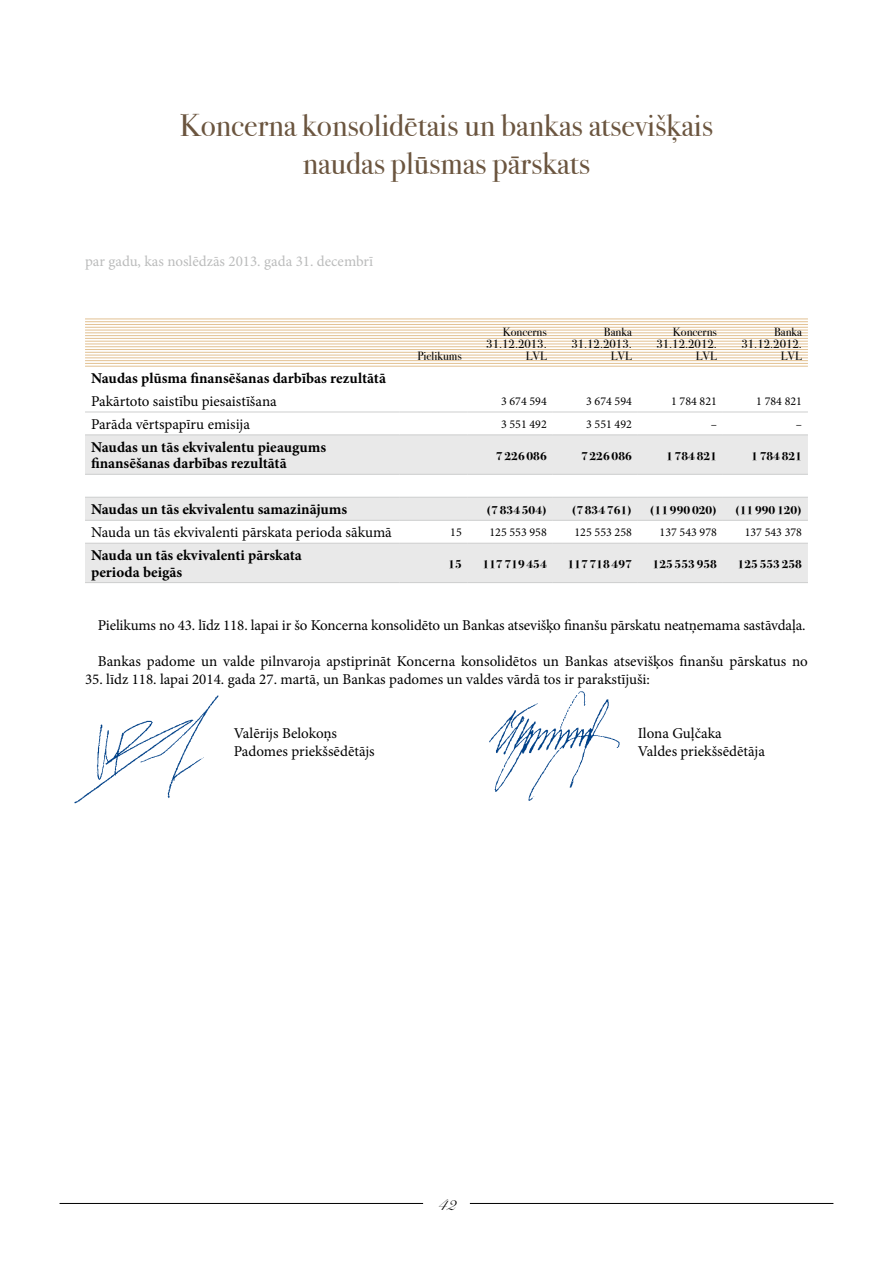
<style>
.page{position:relative;width:893px;height:1263px;background:#fff}
.page>*{position:absolute;margin:0;border:0;box-sizing:border-box;transform-origin:0 0}
.t1{font:31.5px/37.8px "Bodoni Svty Two ITCTT Book";color:#6b553f;text-align:center}
.t2{font:18px "Snell Roundhand LT Std Scr";color:#000}
.t3{font:15px "Minion Pro";letter-spacing:-.005em;color:#000}
.t4{font:700 15px/16.5px "Minion Pro";color:#000}
.t5{font:15px "Minion Pro";color:#bbbcbc}
.t6{font:12px "Bodoni Svty Two ITCTT Bold";color:#000}
.t7{font:12px/12px "Bodoni Svty Two ITCTT Book";color:#000;text-align:right}
.t8{font:12px "Minion Pro";color:#000}
</style>
<div class="page">
<hr style="left:85px;top:318px;width:723px;height:1px;background:#e3c396">
<hr style="left:85px;top:321px;width:723px;height:1px;background:#e3c396">
<hr style="left:85px;top:366px;width:723px;height:1px;background:#e3c396">
<hr style="left:85px;top:363px;width:723px;height:1px;background:#e3c396">
<hr style="left:85px;top:360px;width:723px;height:1px;background:#e3c396">
<hr style="left:85px;top:357px;width:723px;height:1px;background:#e3c396">
<hr style="left:85px;top:355px;width:723px;height:1px;background:#e3c396">
<hr style="left:85px;top:352px;width:723px;height:1px;background:#e3c396">
<hr style="left:85px;top:349px;width:723px;height:1px;background:#e3c396">
<hr style="left:85px;top:346px;width:723px;height:1px;background:#e3c396">
<hr style="left:85px;top:343px;width:723px;height:1px;background:#e3c396">
<hr style="left:85px;top:341px;width:723px;height:1px;background:#e3c396">
<hr style="left:85px;top:338px;width:723px;height:1px;background:#e3c396">
<hr style="left:85px;top:335px;width:723px;height:1px;background:#e3c396">
<hr style="left:85px;top:332px;width:723px;height:1px;background:#e3c396">
<hr style="left:85px;top:329px;width:723px;height:2px;background:#e3c396">
<hr style="left:85px;top:327px;width:723px;height:1px;background:#e3c396">
<hr style="left:85px;top:324px;width:723px;height:1px;background:#e3c396">
<hr style="left:60px;top:1203px;width:363px;height:1px;background:#000">
<hr style="left:470px;top:1203px;width:363px;height:1px;background:#000">
<svg style="left:85px;top:435px;width:723px;height:147px;fill:#e9e9e9"></svg>
<hr style="left:85px;top:412px;width:315px;height:1px;background:#cdcece">
<hr style="left:400px;top:412px;width:68px;height:1px;background:#cdcece">
<hr style="left:468px;top:412px;width:85px;height:1px;background:#cdcece">
<hr style="left:553px;top:412px;width:85px;height:1px;background:#cdcece">
<hr style="left:638px;top:412px;width:85px;height:1px;background:#cdcece">
<hr style="left:723px;top:412px;width:85px;height:1px;background:#cdcece">
<hr style="left:85px;top:434px;width:315px;height:1px;background:#cdcece">
<hr style="left:400px;top:434px;width:68px;height:1px;background:#cdcece">
<hr style="left:468px;top:434px;width:85px;height:1px;background:#cdcece">
<hr style="left:553px;top:434px;width:85px;height:1px;background:#cdcece">
<hr style="left:638px;top:434px;width:85px;height:1px;background:#cdcece">
<hr style="left:723px;top:434px;width:85px;height:1px;background:#cdcece">
<hr style="left:85px;top:474px;width:315px;height:1px;background:#cdcece">
<hr style="left:400px;top:474px;width:68px;height:1px;background:#cdcece">
<hr style="left:468px;top:474px;width:85px;height:1px;background:#cdcece">
<hr style="left:553px;top:474px;width:85px;height:1px;background:#cdcece">
<hr style="left:638px;top:474px;width:85px;height:1px;background:#cdcece">
<hr style="left:723px;top:474px;width:85px;height:1px;background:#cdcece">
<hr style="left:85px;top:497px;width:315px;height:1px;background:#cdcece">
<hr style="left:400px;top:497px;width:68px;height:1px;background:#cdcece">
<hr style="left:468px;top:497px;width:85px;height:1px;background:#cdcece">
<hr style="left:553px;top:497px;width:85px;height:1px;background:#cdcece">
<hr style="left:638px;top:497px;width:85px;height:1px;background:#cdcece">
<hr style="left:723px;top:497px;width:85px;height:1px;background:#cdcece">
<hr style="left:85px;top:520px;width:315px;height:1px;background:#cdcece">
<hr style="left:400px;top:520px;width:68px;height:1px;background:#cdcece">
<hr style="left:468px;top:520px;width:85px;height:1px;background:#cdcece">
<hr style="left:553px;top:520px;width:85px;height:1px;background:#cdcece">
<hr style="left:638px;top:520px;width:85px;height:1px;background:#cdcece">
<hr style="left:723px;top:520px;width:85px;height:1px;background:#cdcece">
<hr style="left:85px;top:543px;width:315px;height:1px;background:#cdcece">
<hr style="left:400px;top:543px;width:68px;height:1px;background:#cdcece">
<hr style="left:468px;top:543px;width:85px;height:1px;background:#cdcece">
<hr style="left:553px;top:543px;width:85px;height:1px;background:#cdcece">
<hr style="left:638px;top:543px;width:85px;height:1px;background:#cdcece">
<hr style="left:723px;top:543px;width:85px;height:1px;background:#cdcece">
<hr style="left:85px;top:582px;width:315px;height:1px;background:#cdcece">
<hr style="left:400px;top:582px;width:68px;height:1px;background:#cdcece">
<hr style="left:468px;top:582px;width:85px;height:1px;background:#cdcece">
<hr style="left:553px;top:582px;width:85px;height:1px;background:#cdcece">
<hr style="left:638px;top:582px;width:85px;height:1px;background:#cdcece">
<hr style="left:723px;top:582px;width:85px;height:1px;background:#cdcece">
<img style="left:489px;top:691px;width:131px;height:110px">
<img style="left:74px;top:695px;width:145px;height:109px">
<h1 class="t1" style="left:180px;top:103px;width:535px">Koncerna konsolidētais un bankas atsevišķais naudas plūsmas pārskats</h1>
<p class="t5" style="left:85px;top:251px;width:290px">par gadu, kas noslēdzās 2013. gada 31. decembrī</p>
<p class="t7" style="left:417px;top:349px;width:46px">Pielikums</p>
<p class="t7" style="left:486px;top:325px;width:62px">Koncerns<br>31.12.2013.<br>LVL</p>
<p class="t7" style="left:571px;top:325px;width:62px">Banka<br>31.12.2013.<br>LVL</p>
<p class="t7" style="left:656px;top:325px;width:62px">Koncerns<br>31.12.2012.<br>LVL</p>
<p class="t7" style="left:741px;top:325px;width:62px">Banka<br>31.12.2012.<br>LVL</p>
<p class="t4" style="left:91px;top:370px;width:296px">Naudas plūsma finansēšanas darbības rezultātā</p>
<p class="t3" style="left:91px;top:391px;width:187px">Pakārtoto saistību piesaistīšana</p>
<p class="t8" style="left:501px;top:393px;width:47px">3 674 594</p>
<p class="t8" style="left:586px;top:393px;width:47px">3 674 594</p>
<p class="t8" style="left:671px;top:393px;width:47px">1 784 821</p>
<p class="t8" style="left:756px;top:393px;width:47px">1 784 821</p>
<p class="t3" style="left:91px;top:414px;width:161px">Parāda vērtspapīru emisija</p>
<p class="t8" style="left:501px;top:416px;width:47px">3 551 492</p>
<p class="t8" style="left:586px;top:416px;width:47px">3 551 492</p>
<p class="t8" style="left:711px;top:416px;width:8px">–</p>
<p class="t8" style="left:796px;top:416px;width:8px">–</p>
<p class="t4" style="left:91px;top:439px;width:237px">Naudas un tās ekvivalentu pieaugums finansēšanas darbības rezultātā</p>
<p class="t6" style="left:496px;top:446px;width:52px">7 226 086</p>
<p class="t6" style="left:581px;top:446px;width:52px">7 226 086</p>
<p class="t6" style="left:666px;top:446px;width:52px">1 784 821</p>
<p class="t6" style="left:751px;top:446px;width:52px">1 784 821</p>
<p class="t4" style="left:91px;top:501px;width:258px">Naudas un tās ekvivalentu samazinājums</p>
<p class="t6" style="left:487px;top:500px;width:62px">(7 834 504)</p>
<p class="t6" style="left:572px;top:500px;width:62px">(7 834 761)</p>
<p class="t6" style="left:650px;top:500px;width:68px">(11 990 020)</p>
<p class="t6" style="left:735px;top:500px;width:68px">(11 990 120)</p>
<p class="t3" style="left:91px;top:522px;width:302px">Nauda un tās ekvivalenti pārskata perioda sākumā</p>
<p class="t8" style="left:450px;top:524px;width:13px">15</p>
<p class="t8" style="left:489px;top:524px;width:59px">125 553 958</p>
<p class="t8" style="left:575px;top:524px;width:59px">125 553 258</p>
<p class="t8" style="left:660px;top:524px;width:59px">137 543 978</p>
<p class="t8" style="left:745px;top:524px;width:59px">137 543 378</p>
<p class="t4" style="left:91px;top:547px;width:212px">Nauda un tās ekvivalenti pārskata perioda beigās</p>
<p class="t6" style="left:448px;top:554px;width:15px">15</p>
<p class="t6" style="left:482px;top:554px;width:66px">117 719 454</p>
<p class="t6" style="left:567px;top:554px;width:66px">117 718 497</p>
<p class="t6" style="left:653px;top:554px;width:66px">125 553 958</p>
<p class="t6" style="left:738px;top:554px;width:66px">125 553 258</p>
<p class="t3" style="left:98px;top:615px;width:709px">Pielikums no 43. līdz 118. lapai ir šo Koncerna konsolidēto un Bankas atsevišķo finanšu pārskatu neatņemama sastāvdaļa.</p>
<p class="t3" style="left:98px;top:651px;width:712px">Bankas padome un valde pilnvaroja apstiprināt Koncerna konsolidētos un Bankas atsevišķos finanšu pārskatus no</p>
<p class="t3" style="left:85px;top:669px;width:566px">35. līdz 118. lapai 2014. gada 27. martā, un Bankas padomes un valdes vārdā tos ir parakstījuši:</p>
<p class="t3" style="left:234px;top:723px;width:105px">Valērijs Belokoņs</p>
<p class="t3" style="left:638px;top:723px;width:85px">Ilona Guļčaka</p>
<p class="t3" style="left:234px;top:741px;width:142px">Padomes priekšsēdētājs</p>
<p class="t3" style="left:638px;top:741px;width:129px">Valdes priekšsēdētāja</p>
<p class="t2" style="left:437px;top:1194px;width:19px">42</p>
</div>
